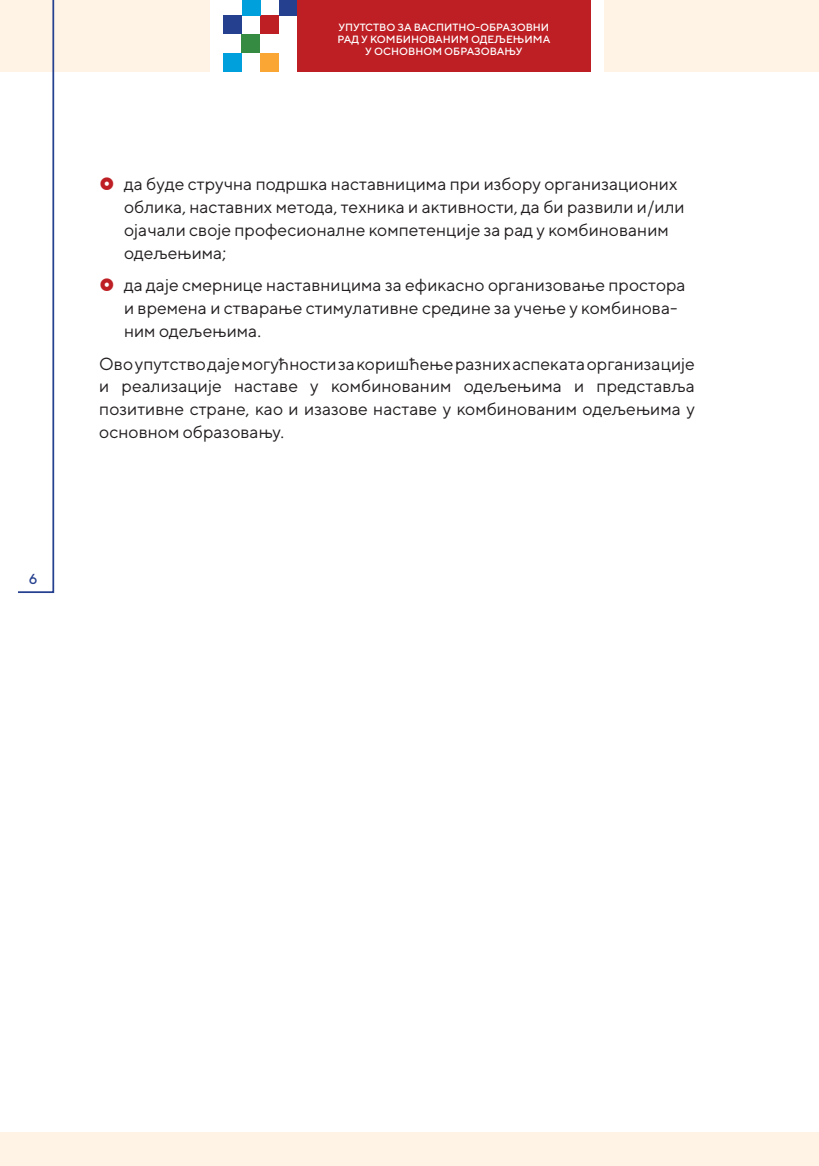
<style>
.page{position:relative;width:819px;height:1166px;background:#fff}
.page>*{position:absolute;margin:0;border:0;box-sizing:border-box;transform-origin:0 0}
.t1{font:17.5px/22.8px "TT Norms";color:#231f20}
.t2{font:500 14.53px "TT Norms";color:#25408f}
.t3{font:500 10.5px/12.2px "TT Norms";color:#fff;text-align:center}
</style>
<div class="page">
<div style="left:260px;top:16px;width:19px;height:18px;background:#be1f24"></div>
<div style="left:279px;top:0;width:18px;height:16px;background:#25408f"></div>
<div style="left:241px;top:35px;width:19px;height:18px;background:#348b41"></div>
<div style="left:260px;top:53px;width:19px;height:19px;background:#faa634"></div>
<div style="left:242px;top:0;width:18px;height:16px;background:#00a0dc"></div>
<div style="left:223px;top:53px;width:19px;height:19px;background:#00a0dc"></div>
<div style="left:223px;top:16px;width:19px;height:18px;background:#25408f"></div>
<div style="left:0;top:0;width:210px;height:72px;background:#fff3e5"></div>
<div style="left:0;top:1133px;width:819px;height:33px;background:#fff3e5"></div>
<div style="left:604px;top:0;width:215px;height:72px;background:#fff3e5"></div>
<div style="left:297px;top:0;width:293px;height:72px;background:#be1f24"></div>
<svg style="left:18px;top:0;width:37px;height:593px"></svg>
<p class="t2" style="left:29px;top:569px;width:10px">6</p>
<p class="t3" style="left:337px;top:21px;width:214px">УПУТСТВО ЗА ВАСПИТНО-ОБРАЗОВНИ<br>РАД У КОМБИНОВАНИМ ОДЕЉЕЊИМА<br>У ОСНОВНОМ ОБРАЗОВАЊУ</p>
<p class="t1" style="left:124px;top:173px;width:562px">да буде стручна подршка наставницима при избору организационих облика, наставних метода, техника и активности, да би развили и/или ојачали своје професионалне компетенције за рад у комбинованим одељењима;</p>
<p class="t1" style="left:124px;top:273px;width:563px">да даје смернице наставницима за ефикасно организовање простора и времена и стварање стимулативне средине за учење у комбинова&shy;ним одељењима.</p>
<p class="t1" style="left:99px;top:352px;width:597px;text-align:justify">Ово упутство даје могућности за коришћење разних аспеката организације и реализације наставе у комбинованим одељењима и представља позитивне стране, као и изазове наставе у комбинованим одељењима у основном образовању.</p>
</div>
